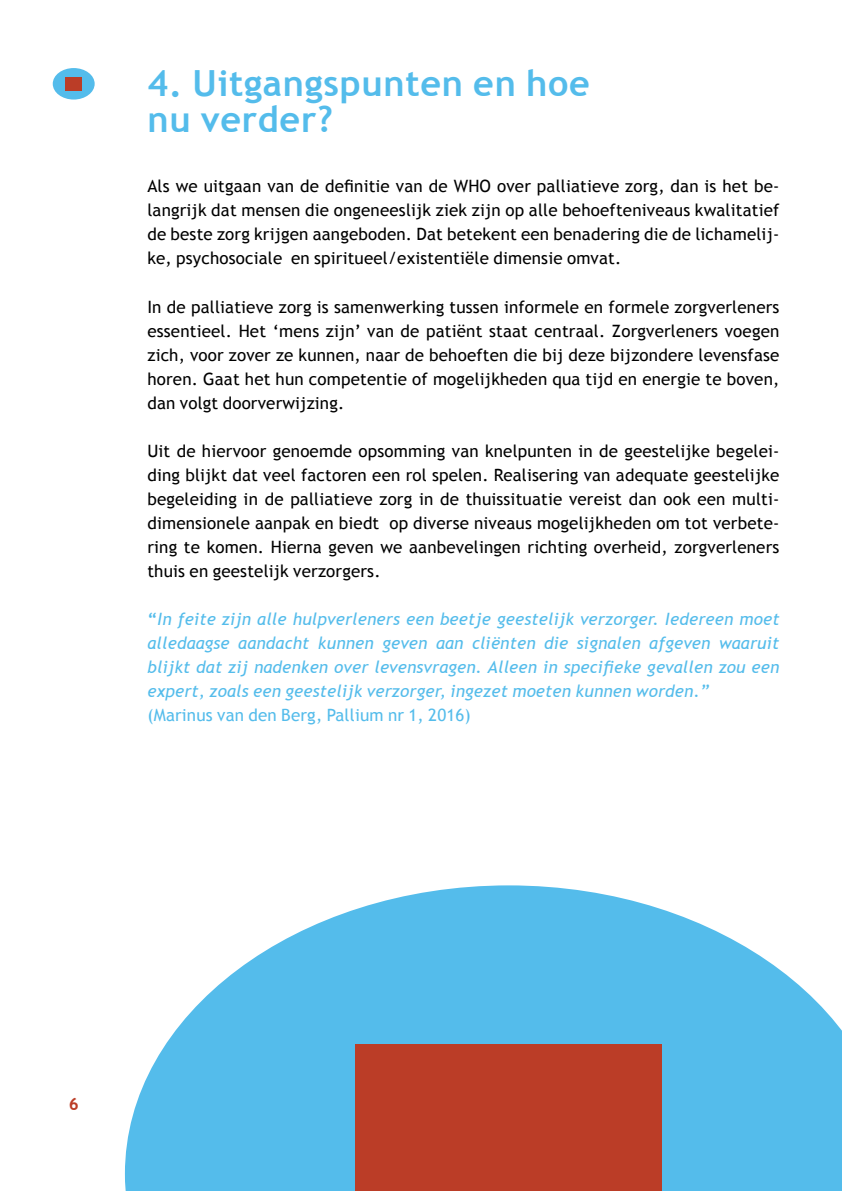
<style>
.page{position:relative;width:842px;height:1191px;background:#fff}
.page>*{position:absolute;margin:0;border:0;box-sizing:border-box;transform-origin:0 0}
.t1{font:700 36px/36px "Trebuchet MS";letter-spacing:.02em;color:#54bceb}
.t2{font:17px/24px "Trebuchet MS";letter-spacing:.01em;color:#000;text-align:justify}
.t3{font:italic 17px/24px "Trebuchet MS";letter-spacing:.01em;color:#54bceb;text-align:justify}
.t4{font:17px "Trebuchet MS";letter-spacing:.01em;color:#54bceb}
.t5{font:700 17px "Trebuchet MS";color:#bb3d27}
.s1{font-weight:700;font-style:normal}
</style>
<div class="page">
<svg style="left:125px;top:885px;width:717px;height:306px;fill:#54bceb"></svg>
<div style="left:355px;top:1044px;width:307px;height:147px;background:#bb3d27"></div>
<div style="left:53px;top:68px;width:42px;height:32px;background:#54bceb;border-radius:50%"></div>
<div style="left:65px;top:77px;width:17px;height:13px;background:#bb3d27"></div>
<h1 class="t1" style="left:147px;top:66px;width:444px">4. Uitgangspunten en hoe nu verder?</h1>
<p class="t2" style="left:147px;top:175px;width:633px">Als we uitgaan van de definitie van de WHO over palliatieve zorg, dan is het be&shy;langrijk dat mensen die ongeneeslijk ziek zijn op alle behoefteniveaus kwalitatief de beste zorg krijgen aangeboden. Dat betekent een benadering die de lichamelij&shy;ke, psychosociale en spiritueel/existentiële dimensie omvat.</p>
<p class="t2" style="left:147px;top:295px;width:634px">In de palliatieve zorg is samenwerking tussen informele en formele zorgverleners essentieel. Het ‘mens zijn’ van de patiënt staat centraal. Zorgverleners voegen zich, voor zover ze kunnen, naar de behoeften die bij deze bijzondere levensfase horen. Gaat het hun competentie of mogelijkheden qua tijd en energie te boven, dan volgt doorverwijzing.</p>
<p class="t2" style="left:147px;top:439px;width:633px">Uit de hiervoor genoemde opsomming van knelpunten in de geestelijke begelei&shy;ding blijkt dat veel factoren een rol spelen. Realisering van adequate geestelijke begeleiding in de palliatieve zorg in de thuissituatie vereist dan ook een multi&shy;dimensionele aanpak en biedt op diverse niveaus mogelijkheden om tot verbete&shy;ring te komen. Hierna geven we aanbevelingen richting overheid, zorgverleners thuis en geestelijk verzorgers.</p>
<p class="t3" style="left:147px;top:607px;width:634px"><span class="s1">“</span>In feite zijn alle hulpverleners een beetje geestelijk verzorger. Iedereen moet alledaagse aandacht kunnen geven aan cliënten die signalen afgeven waaruit blijkt dat zij nadenken over levensvragen. Alleen in specifieke gevallen zou een expert, zoals een geestelijk verzorger, ingezet moeten kunnen worden.”</p>
<p class="t4" style="left:147px;top:704px;width:325px">(Marinus van den Berg, Pallium nr 1, 2016)</p>
<p class="t5" style="left:69px;top:1093px;width:11px">6</p>
</div>
